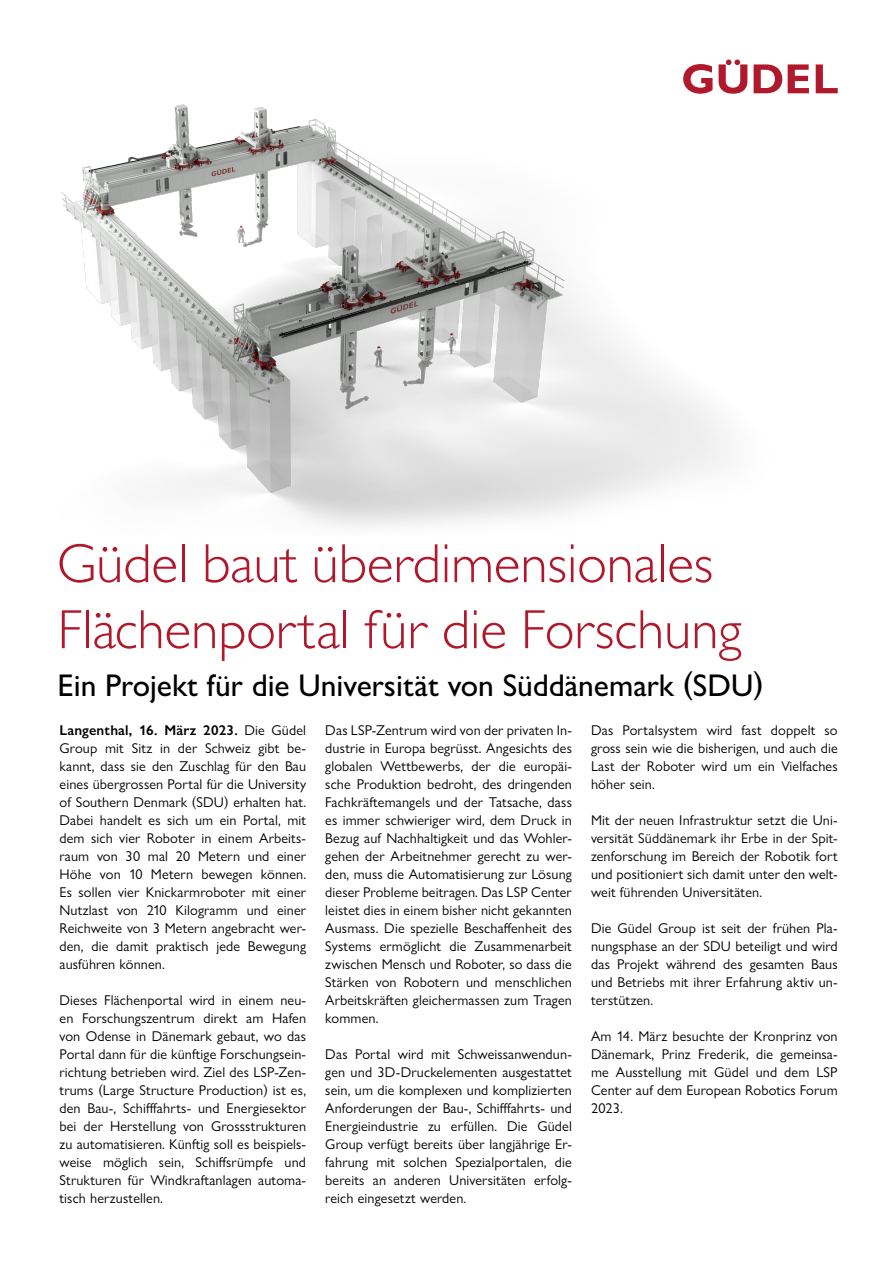
<style>
.page{position:relative;width:893px;height:1263px;background:#fff}
.page>*{position:absolute;margin:0;border:0;box-sizing:border-box;transform-origin:0 0}
.t1{font:300 55.5px/66px "Gill Sans MT Pro";color:#b0182b}
.t2{font:500 31.5px "Gill Sans MT Pro";color:#000}
.t3{font:14.25px/18px "Gill Sans Nova";letter-spacing:.01em;color:#000;text-align:justify}
.s1{font-weight:600}
</style>
<div class="page">
<svg style="left:683px;top:64px;width:30px;height:30px"></svg>
<svg style="left:754px;top:64px;width:28px;height:29px"></svg>
<svg style="left:788px;top:64px;width:21px;height:29px"></svg>
<svg style="left:816px;top:64px;width:22px;height:29px"></svg>
<svg style="left:719px;top:60px;width:28px;height:34px"></svg>
<img style="left:61px;top:104px;width:668px;height:423px">
<h1 class="t1" style="left:57px;top:530px;width:686px">Güdel baut überdimensionales<br>Flächenportal für die Forschung</h1>
<h2 class="t2" style="left:57px;top:667px;width:708px">Ein Projekt für die Universität von Süddänemark (SDU)</h2>
<p class="t3" style="left:60px;top:721px;width:248px"><span class="s1">Langenthal, 16. März 2023.</span> Die Güdel Group mit Sitz in der Schweiz gibt be&shy;kannt, dass sie den Zuschlag für den Bau eines übergrossen Portal für die University of Southern Denmark (SDU) erhalten hat.<br>Dabei handelt es sich um ein Portal, mit dem sich vier Roboter in einem Arbeits&shy;raum von 30 mal 20 Metern und einer Höhe von 10 Metern bewegen können.<br>Es sollen vier Knickarmroboter mit einer Nutzlast von 210 Kilogramm und einer Reichweite von 3 Metern angebracht wer&shy;den, die damit praktisch jede Bewegung ausführen können.</p>
<p class="t3" style="left:60px;top:991px;width:248px">Dieses Flächenportal wird in einem neu&shy;en Forschungszentrum direkt am Hafen von Odense in Dänemark gebaut, wo das Portal dann für die künftige Forschungsein&shy;richtung betrieben wird. Ziel des LSP-Zen&shy;trums (Large Structure Production) ist es, den Bau-, Schifffahrts- und Energiesektor bei der Herstellung von Grossstrukturen zu automatisieren. Künftig soll es beispiels&shy;weise möglich sein, Schiffsrümpfe und Strukturen für Windkraftanlagen automa&shy;tisch herzustellen.</p>
<p class="t3" style="left:591px;top:721px;width:248px">Das Portalsystem wird fast doppelt so gross sein wie die bisherigen, und auch die Last der Roboter wird um ein Vielfaches höher sein.</p>
<p class="t3" style="left:591px;top:811px;width:248px">Mit der neuen Infrastruktur setzt die Uni&shy;versität Süddänemark ihr Erbe in der Spit&shy;zenforschung im Bereich der Robotik fort und positioniert sich damit unter den welt&shy;weit führenden Universitäten.</p>
<p class="t3" style="left:591px;top:919px;width:248px">Die Güdel Group ist seit der frühen Pla&shy;nungsphase an der SDU beteiligt und wird das Projekt während des gesamten Baus und Betriebs mit ihrer Erfahrung aktiv un&shy;terstützen.</p>
<p class="t3" style="left:591px;top:1027px;width:248px">Am 14. März besuchte der Kronprinz von Dänemark, Prinz Frederik, die gemeinsa&shy;me Ausstellung mit Güdel und dem LSP Center auf dem European Robotics Forum 2023.</p>
<p class="t3" style="left:325px;top:721px;width:248px">Das LSP-Zentrum wird von der privaten In&shy;dustrie in Europa begrüsst. Angesichts des globalen Wettbewerbs, der die europäi&shy;sche Produktion bedroht, des dringenden Fachkräftemangels und der Tatsache, dass es immer schwieriger wird, dem Druck in Bezug auf Nachhaltigkeit und das Wohler&shy;gehen der Arbeitnehmer gerecht zu wer&shy;den, muss die Automatisierung zur Lösung dieser Probleme beitragen. Das LSP Center leistet dies in einem bisher nicht gekannten Ausmass. Die spezielle Beschaffenheit des Systems ermöglicht die Zusammenarbeit zwischen Mensch und Roboter, so dass die Stärken von Robotern und menschlichen Arbeitskräften gleichermassen zum Tragen kommen.</p>
<p class="t3" style="left:325px;top:1045px;width:248px">Das Portal wird mit Schweissanwendun&shy;gen und 3D-Druckelementen ausgestattet sein, um die komplexen und komplizierten Anforderungen der Bau-, Schifffahrts- und Energieindustrie zu erfüllen. Die Güdel Group verfügt bereits über langjährige Er&shy;fahrung mit solchen Spezialportalen, die bereits an anderen Universitäten erfolg&shy;reich eingesetzt werden.</p>
</div>
